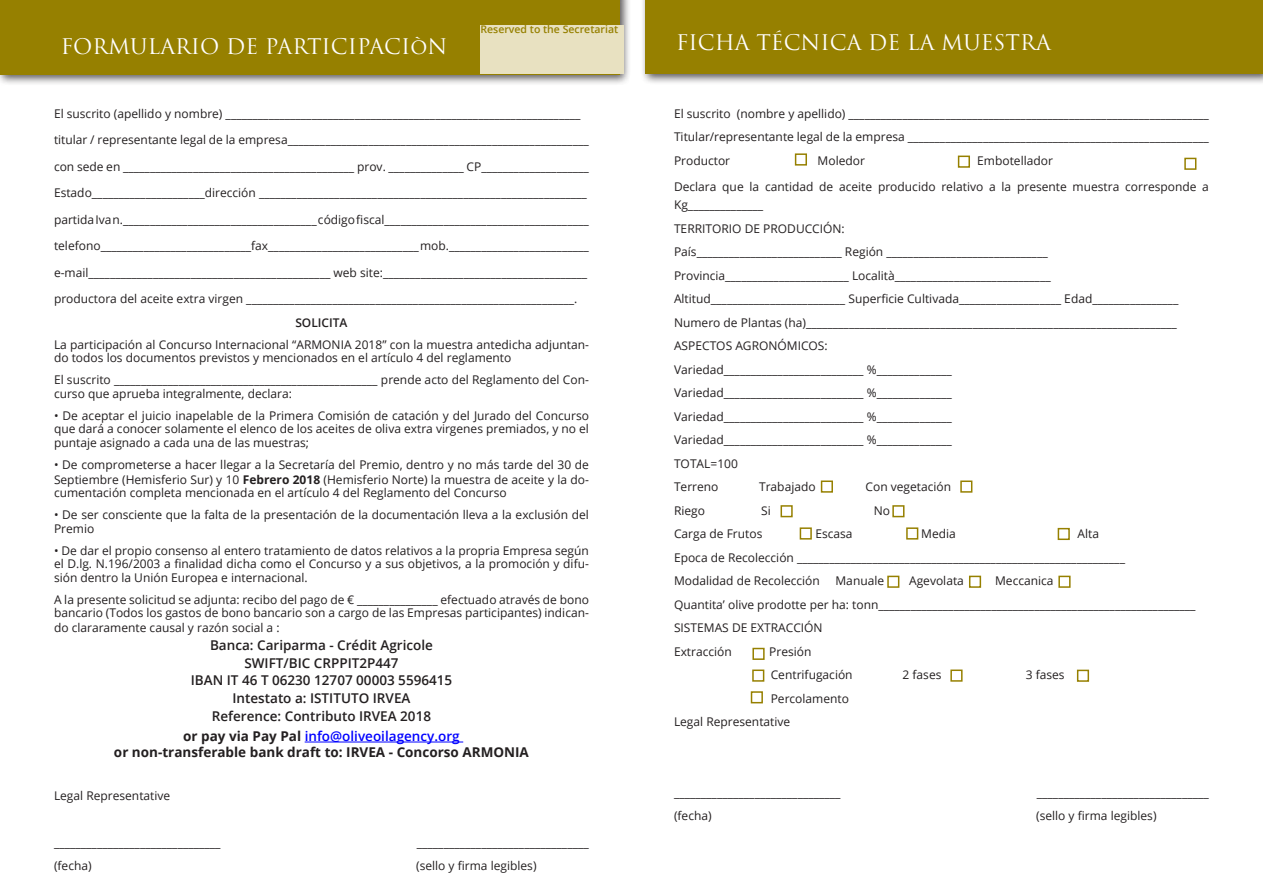
<style>
.page{position:relative;width:1263px;height:893px;background:#fff}
.page>*{position:absolute;margin:0;border:0;box-sizing:border-box;transform-origin:0 0}
.titolo{font:21px "Trajan Pro";color:#fff}
.t1{font:600 13.5px "Open Sans";color:#231f20}
.info_utili{font:700 13.5px "Open Sans";color:#231f20}
.info_utili-2{font:600 13.5px "Open Sans";color:#00f}
.Modulo{font:12px/13.5px "Open Sans";color:#231f20}
.Modulo-2{font:600 12px "Open Sans";color:#231f20}
.Modulo-3{font:600 10.5px "Open Sans";color:#968000}
.s1{font-weight:700}
.s2{font-weight:700;color:#231f20}
</style>
<div class="page">
<div style="left:0;top:0;width:631px;height:86px;background:#231f20;opacity:.75"></div>
<div style="left:0;top:0;width:620px;height:75px;background:#968000"></div>
<div style="left:640px;top:0;width:623px;height:85px;background:#231f20;opacity:.75"></div>
<div style="left:645px;top:0;width:618px;height:74px;background:#968000"></div>
<hr style="left:305px;top:742px;width:158px;height:1px;background:#00f">
<div style="left:480px;top:25px;width:144px;height:48px;background:#e8e1c1"></div>
<svg style="left:794px;top:153px;width:13px;height:13px"></svg>
<svg style="left:957px;top:155px;width:13px;height:13px"></svg>
<svg style="left:1184px;top:157px;width:13px;height:13px"></svg>
<svg style="left:752px;top:647px;width:13px;height:13px"></svg>
<svg style="left:752px;top:669px;width:13px;height:13px"></svg>
<svg style="left:750px;top:691px;width:13px;height:13px"></svg>
<svg style="left:950px;top:669px;width:13px;height:13px"></svg>
<svg style="left:1076px;top:669px;width:14px;height:13px"></svg>
<svg style="left:1058px;top:575px;width:13px;height:13px"></svg>
<svg style="left:969px;top:575px;width:13px;height:13px"></svg>
<svg style="left:780px;top:505px;width:13px;height:13px"></svg>
<svg style="left:892px;top:505px;width:13px;height:13px"></svg>
<svg style="left:960px;top:480px;width:13px;height:13px"></svg>
<svg style="left:820px;top:480px;width:13px;height:13px"></svg>
<svg style="left:799px;top:527px;width:13px;height:13px"></svg>
<svg style="left:906px;top:527px;width:13px;height:13px"></svg>
<svg style="left:1057px;top:527px;width:13px;height:14px"></svg>
<svg style="left:887px;top:575px;width:13px;height:13px"></svg>
<p class="Modulo-3" style="left:480px;top:22px;width:139px">Reserved to the Secretariat</p>
<p class="titolo" style="left:61px;top:33px;width:388px">FORMULARIO DE PARTICIPACIòN</p>
<p class="titolo" style="left:676px;top:29px;width:376px">FICHA TÉCNICA DE LA MUESTRA</p>
<p class="Modulo" style="left:54px;top:106px;width:528px">El suscrito (apellido y nombre) __________________________________________________________________</p>
<p class="Modulo" style="left:54px;top:133px;width:536px">titular / representante legal de la empresa________________________________________________________</p>
<p class="Modulo" style="left:54px;top:159px;width:536px">con sede en ___________________________________________ prov. ______________ CP____________________</p>
<p class="Modulo" style="left:54px;top:186px;width:534px">Estado_____________________dirección _____________________________________________________________</p>
<p class="Modulo" style="left:54px;top:212px;width:536px">partida Iva n.____________________________________ código fiscal______________________________________</p>
<p class="Modulo" style="left:54px;top:239px;width:536px">telefono____________________________fax____________________________ mob.__________________________</p>
<p class="Modulo" style="left:54px;top:265px;width:535px">e-mail_____________________________________________ web site:______________________________________</p>
<p class="Modulo" style="left:54px;top:292px;width:525px">productora del aceite extra virgen _____________________________________________________________.</p>
<p class="Modulo-2" style="left:295px;top:314px;width:54px">SOLICITA</p>
<p class="Modulo" style="left:54px;top:337px;width:536px">La participación al Concurso Internacional “ARMONIA 2018” con la muestra antedicha adjuntan&shy;do todos los documentos previstos y mencionados en el artículo 4 del reglamento</p>
<p class="Modulo" style="left:54px;top:373px;width:536px">El suscrito _________________________________________________ prende acto del Reglamento del Con&shy;curso que aprueba integralmente, declara:</p>
<p class="Modulo" style="left:54px;top:408px;width:536px;text-align:justify">• De aceptar el juicio inapelable de la Primera Comisión de catación y del Jurado del Concurso que dará a conocer solamente el elenco de los aceites de oliva extra virgenes premiados, y no el puntaje asignado a cada una de las muestras;</p>
<p class="Modulo" style="left:54px;top:456px;width:536px;line-height:15px">• De comprometerse a hacer llegar a la Secretaría del Premio, dentro y no más tarde del 30 de<br>Septiembre (Hemisferio Sur) y 10 <span class="s1">Febrero 2018</span> (Hemisferio Norte) la muestra de aceite y la do-</p>
<p class="Modulo" style="left:54px;top:486px;width:454px">cumentación completa mencionada en el artículo 4 del Reglamento del Concurso</p>
<p class="Modulo" style="left:54px;top:508px;width:536px">• De ser consciente que la falta de la presentación de la documentación lleva a la exclusión del<br>Premio</p>
<p class="Modulo" style="left:54px;top:543px;width:536px;text-align:justify">• De dar el propio consenso al entero tratamiento de datos relativos a la propria Empresa según el D.lg. N.196/2003 a finalidad dicha como el Concurso y a sus objetivos, a la promoción y difu&shy;sión dentro la Unión Europea e internacional.</p>
<p class="Modulo" style="left:54px;top:592px;width:536px">A la presente solicitud se adjunta: recibo del pago de € _______________ efectuado através de bono bancario (Todos los gastos de bono bancario son a cargo de las Empresas participantes) indican-</p>
<p class="Modulo" style="left:54px;top:621px;width:227px">do clararamente causal y razón social a :</p>
<p class="t1" style="left:210px;top:636px;width:224px">Banca: Cariparma - Crédit Agricole</p>
<p class="t1" style="left:244px;top:654px;width:156px">SWIFT/BIC CRPPIT2P447</p>
<p class="t1" style="left:191px;top:671px;width:263px">IBAN IT 46 T 06230 12707 00003 5596415</p>
<p class="t1" style="left:232px;top:689px;width:179px">Intestato a: ISTITUTO IRVEA</p>
<p class="t1" style="left:212px;top:707px;width:221px">Reference: Contributo IRVEA 2018</p>
<p class="info_utili-2" style="left:183px;top:727px;width:278px"><span class="s2">or pay via Pay Pal</span> info@oliveoilagency.org</p>
<p class="info_utili" style="left:114px;top:742px;width:416px">or non-transferable bank draft to: IRVEA - Concorso ARMONIA</p>
<p class="Modulo" style="left:54px;top:788px;width:118px">Legal Representative</p>
<p class="Modulo" style="left:54px;top:835px;width:168px">_______________________________</p>
<p class="Modulo" style="left:417px;top:835px;width:174px">________________________________</p>
<p class="Modulo" style="left:54px;top:859px;width:39px">(fecha)</p>
<p class="Modulo" style="left:416px;top:859px;width:122px">(sello y firma legibles)</p>
<p class="Modulo" style="left:674px;top:106px;width:536px">El suscrito (nombre y apellido) ___________________________________________________________________</p>
<p class="Modulo" style="left:674px;top:130px;width:536px">Titular/representante legal de la empresa ________________________________________________________</p>
<p class="Modulo" style="left:674px;top:153px;width:58px">Productor</p>
<p class="Modulo" style="left:817px;top:153px;width:49px">Moledor</p>
<p class="Modulo" style="left:977px;top:153px;width:77px">Embotellador</p>
<p class="Modulo" style="left:674px;top:177px;width:536px;line-height:18px">Declara que la cantidad de aceite producido relativo a la presente muestra corresponde a<br>Kg______________</p>
<p class="Modulo" style="left:674px;top:221px;width:172px">TERRITORIO DE PRODUCCIÓN:</p>
<p class="Modulo" style="left:674px;top:245px;width:375px">País___________________________ Región ______________________________</p>
<p class="Modulo" style="left:674px;top:268px;width:378px">Provincia_______________________ Località_____________________________</p>
<p class="Modulo" style="left:674px;top:292px;width:506px">Altitud_________________________ Superficie Cultivada___________________ Edad________________</p>
<p class="Modulo" style="left:674px;top:315px;width:504px">Numero de Plantas (ha)_____________________________________________________________________</p>
<p class="Modulo" style="left:674px;top:339px;width:155px">ASPECTOS AGRONÓMICOS:</p>
<p class="Modulo" style="left:674px;top:362px;width:279px">Variedad__________________________ %______________</p>
<p class="Modulo" style="left:674px;top:386px;width:279px">Variedad__________________________ %______________</p>
<p class="Modulo" style="left:674px;top:409px;width:279px">Variedad__________________________ %______________</p>
<p class="Modulo" style="left:674px;top:433px;width:279px">Variedad__________________________ %______________</p>
<p class="Modulo" style="left:674px;top:456px;width:65px">TOTAL=100</p>
<p class="Modulo" style="left:674px;top:480px;width:46px">Terreno</p>
<p class="Modulo" style="left:759px;top:480px;width:58px">Trabajado</p>
<p class="Modulo" style="left:865px;top:480px;width:87px">Con vegetación</p>
<p class="Modulo" style="left:674px;top:503px;width:33px">Riego</p>
<p class="Modulo" style="left:761px;top:503px;width:11px">Si</p>
<p class="Modulo" style="left:874px;top:503px;width:18px">No</p>
<p class="Modulo" style="left:674px;top:527px;width:90px">Carga de Frutos</p>
<p class="Modulo" style="left:815px;top:527px;width:39px">Escasa</p>
<p class="Modulo" style="left:921px;top:527px;width:36px">Media</p>
<p class="Modulo" style="left:1077px;top:527px;width:23px">Alta</p>
<p class="Modulo" style="left:674px;top:550px;width:452px">Epoca de Recolección _____________________________________________________________</p>
<p class="Modulo" style="left:674px;top:574px;width:147px">Modalidad de Recolección</p>
<p class="Modulo" style="left:835px;top:574px;width:50px">Manuale</p>
<p class="Modulo" style="left:909px;top:574px;width:56px">Agevolata</p>
<p class="Modulo" style="left:995px;top:574px;width:60px">Meccanica</p>
<p class="Modulo" style="left:674px;top:597px;width:523px">Quantita’ olive prodotte per ha: tonn___________________________________________________________</p>
<p class="Modulo" style="left:674px;top:621px;width:150px">SISTEMAS DE EXTRACCIÓN</p>
<p class="Modulo" style="left:674px;top:644px;width:59px">Extracción</p>
<p class="Modulo" style="left:769px;top:644px;width:44px">Presión</p>
<p class="Modulo" style="left:771px;top:668px;width:83px">Centrifugación</p>
<p class="Modulo" style="left:902px;top:668px;width:40px">2 fases</p>
<p class="Modulo" style="left:1026px;top:668px;width:40px">3 fases</p>
<p class="Modulo" style="left:771px;top:691px;width:80px">Percolamento</p>
<p class="Modulo" style="left:674px;top:715px;width:118px">Legal Representative</p>
<p class="Modulo" style="left:674px;top:785px;width:168px">_______________________________</p>
<p class="Modulo" style="left:1037px;top:785px;width:174px">________________________________</p>
<p class="Modulo" style="left:674px;top:809px;width:39px">(fecha)</p>
<p class="Modulo" style="left:1036px;top:809px;width:122px">(sello y firma legibles)</p>
</div>
